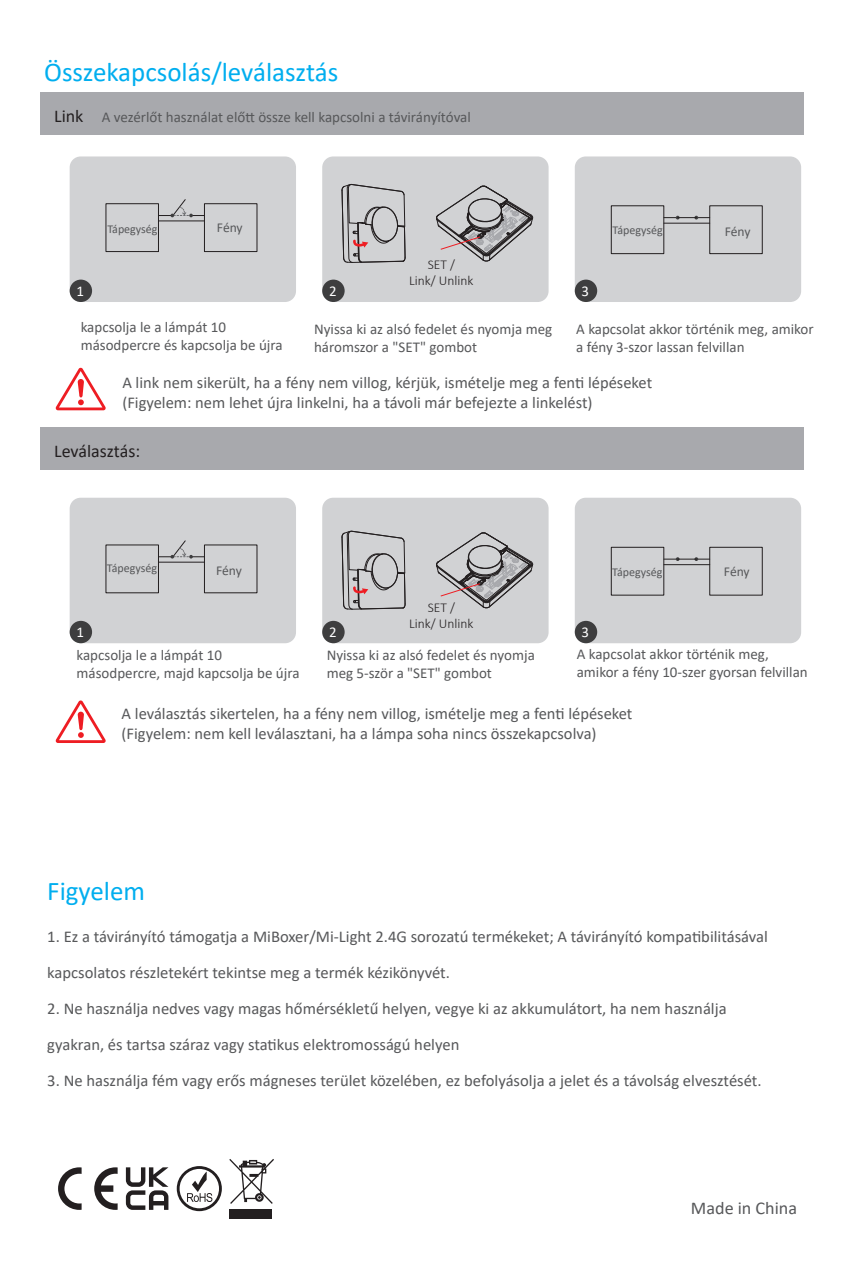
<style>
.page{position:relative;width:851px;height:1276px;background:#fff}
.page>*{position:absolute;margin:0;border:0;box-sizing:border-box;transform-origin:0 0}
.t1{font:27px "Calibri";color:#00aeef}
.t2{font:18px "Calibri";color:#231f20}
.t3{font:18px "Calibri";color:#57585a}
.t4{font:16.5px/19.8px "Calibri";color:#57585a}
.t5{font:15px/18px "Calibri";color:#57585a}
.t6{font:15px "Calibri";color:#fff}
.t7{font:300 13.5px/16.2px "Calibri";color:#231f20;text-align:center}
.t8{font:13.5px "Calibri";letter-spacing:-.015em;color:#57585a}
.t9{font:12px "Calibri";color:#57585a}
</style>
<div class="page">
<div style="left:229px;top:1208px;width:43px;height:10px;background:#231f20"></div>
<svg style="left:229px;top:1159px;width:45px;height:45px"></svg>
<svg style="left:94px;top:1167px;width:24px;height:42px"></svg>
<svg style="left:58px;top:1167px;width:24px;height:43px"></svg>
<svg style="left:177px;top:1166px;width:45px;height:45px"></svg>
<svg style="left:126px;top:1167px;width:42px;height:43px"></svg>
<div style="left:70px;top:156px;width:226px;height:146px;background:#d1d2d4;border-radius:11px"></div>
<div style="left:322px;top:156px;width:226px;height:146px;background:#d1d2d4;border-radius:11px"></div>
<div style="left:574px;top:156px;width:227px;height:146px;background:#d1d2d4;border-radius:11px"></div>
<div style="left:70px;top:280px;width:22px;height:22px;background:#3e3e3f;border-radius:50%"></div>
<div style="left:322px;top:280px;width:22px;height:22px;background:#3e3e3f;border-radius:50%"></div>
<div style="left:574px;top:280px;width:23px;height:22px;background:#3e3e3f;border-radius:50%"></div>
<hr style="left:158px;top:220px;width:46px;height:1px;background:#231f20">
<div style="left:106px;top:203px;width:53px;height:49px;border:1px solid #231f20"></div>
<div style="left:204px;top:203px;width:53px;height:49px;border:1px solid #231f20"></div>
<svg style="left:158px;top:199px;width:46px;height:18px"></svg>
<div style="left:70px;top:498px;width:226px;height:145px;background:#d1d2d4;border-radius:11px"></div>
<div style="left:322px;top:498px;width:226px;height:145px;background:#d1d2d4;border-radius:11px"></div>
<div style="left:574px;top:498px;width:227px;height:145px;background:#d1d2d4;border-radius:11px"></div>
<div style="left:70px;top:621px;width:22px;height:22px;background:#3e3e3f;border-radius:50%"></div>
<div style="left:322px;top:621px;width:22px;height:22px;background:#3e3e3f;border-radius:50%"></div>
<div style="left:574px;top:621px;width:23px;height:22px;background:#3e3e3f;border-radius:50%"></div>
<hr style="left:158px;top:561px;width:46px;height:1px;background:#231f20">
<div style="left:106px;top:544px;width:53px;height:49px;border:1px solid #231f20"></div>
<div style="left:204px;top:544px;width:53px;height:49px;border:1px solid #231f20"></div>
<svg style="left:158px;top:540px;width:46px;height:18px"></svg>
<hr style="left:663px;top:223px;width:46px;height:1px;background:#231f20">
<svg style="left:664px;top:216px;width:45px;height:3px"></svg>
<div style="left:611px;top:205px;width:53px;height:49px;border:1px solid #231f20"></div>
<div style="left:709px;top:205px;width:53px;height:49px;border:1px solid #231f20"></div>
<hr style="left:663px;top:564px;width:46px;height:1px;background:#231f20">
<svg style="left:664px;top:557px;width:45px;height:4px"></svg>
<div style="left:611px;top:547px;width:53px;height:48px;border:1px solid #231f20"></div>
<div style="left:709px;top:547px;width:53px;height:48px;border:1px solid #231f20"></div>
<div style="left:40px;top:93px;width:764px;height:42px;background:#a8a9ad"></div>
<svg style="left:56px;top:367px;width:50px;height:43px"></svg>
<svg style="left:56px;top:700px;width:50px;height:43px"></svg>
<div style="left:40px;top:428px;width:764px;height:42px;background:#a8a9ad"></div>
<svg style="left:436px;top:186px;width:97px;height:75px"></svg>
<svg style="left:342px;top:183px;width:64px;height:80px"></svg>
<svg style="left:436px;top:532px;width:97px;height:76px"></svg>
<svg style="left:341px;top:530px;width:65px;height:96px"></svg>
<h1 class="t1" style="left:44px;top:53px;width:296px">Összekapcsolás/leválasztás</h1>
<p class="t2" style="left:54px;top:104px;width:31px">Link</p>
<p class="t5" style="left:102px;top:107px;width:370px">A vezérlőt használat előtt össze kell kapcsolni a távirányítóval</p>
<p class="t9" style="left:107px;top:220px;width:52px">Tápegység</p>
<p class="t8" style="left:217px;top:218px;width:27px">Fény</p>
<p class="t7" style="left:409px;top:256px;width:66px">SET /<br>Link/ Unlink</p>
<p class="t6" style="left:76px;top:280px;width:9px">1</p>
<p class="t6" style="left:329px;top:280px;width:9px">2</p>
<p class="t6" style="left:581px;top:280px;width:9px">3</p>
<p class="t9" style="left:612px;top:221px;width:52px">Tápegység</p>
<p class="t8" style="left:724px;top:222px;width:27px">Fény</p>
<p class="t5" style="left:81px;top:318px;width:203px">kapcsolja le a lámpát 10 másodpercre és kapcsolja be újra</p>
<p class="t5" style="left:314px;top:319px;width:239px">Nyissa ki az alsó fedelet és nyomja meg háromszor a "SET" gombot</p>
<p class="t5" style="left:576px;top:319px;width:239px">A kapcsolat akkor történik meg, amikor a fény 3-szor lassan felvillan</p>
<p class="t4" style="left:122px;top:372px;width:531px">A link nem sikerült, ha a fény nem villog, kérjük, ismételje meg a fenti lépéseket (Figyelem: nem lehet újra linkelni, ha a távoli már befejezte a linkelést)</p>
<p class="t2" style="left:54px;top:438px;width:87px">Leválasztás:</p>
<p class="t9" style="left:107px;top:560px;width:52px">Tápegység</p>
<p class="t8" style="left:216px;top:561px;width:27px">Fény</p>
<p class="t9" style="left:612px;top:564px;width:52px">Tápegység</p>
<p class="t8" style="left:723px;top:562px;width:27px">Fény</p>
<p class="t7" style="left:409px;top:599px;width:66px">SET /<br>Link/ Unlink</p>
<p class="t6" style="left:76px;top:622px;width:9px">1</p>
<p class="t6" style="left:329px;top:622px;width:9px">2</p>
<p class="t6" style="left:581px;top:622px;width:9px">3</p>
<p class="t5" style="left:76px;top:646px;width:224px">kapcsolja le a lámpát 10 másodpercre, majd kapcsolja be újra</p>
<p class="t5" style="left:326px;top:646px;width:210px">Nyissa ki az alsó fedelet és nyomja meg 5-ször a "SET" gombot</p>
<p class="t5" style="left:576px;top:644px;width:232px">A kapcsolat akkor történik meg, amikor a fény 10-szer gyorsan felvillan</p>
<p class="t4" style="left:122px;top:703px;width:512px">A leválasztás sikertelen, ha a fény nem villog, ismételje meg a fenti lépéseket (Figyelem: nem kell leválasztani, ha a lámpa soha nincs összekapcsolva)</p>
<h1 class="t1" style="left:47px;top:872px;width:99px">Figyelem</h1>
<p class="t4" style="left:47px;top:918px;width:722px;line-height:36px">1. Ez a távirányító támogatja a MiBoxer/Mi-Light 2.4G sorozatú termékeket; A távirányító kompatibilitásával kapcsolatos részletekért tekintse meg a termék kézikönyvét.</p>
<p class="t4" style="left:47px;top:990px;width:680px;line-height:36px">2. Ne használja nedves vagy magas hőmérsékletű helyen, vegye ki az akkumulátort, ha nem használja gyakran, és tartsa száraz vagy statikus elektromosságú helyen</p>
<p class="t4" style="left:47px;top:1070px;width:715px">3. Ne használja fém vagy erős mágneses terület közelében, ez befolyásolja a jelet és a távolság elvesztését.</p>
<p class="t3" style="left:690px;top:1195px;width:108px">Made in China</p>
</div>
